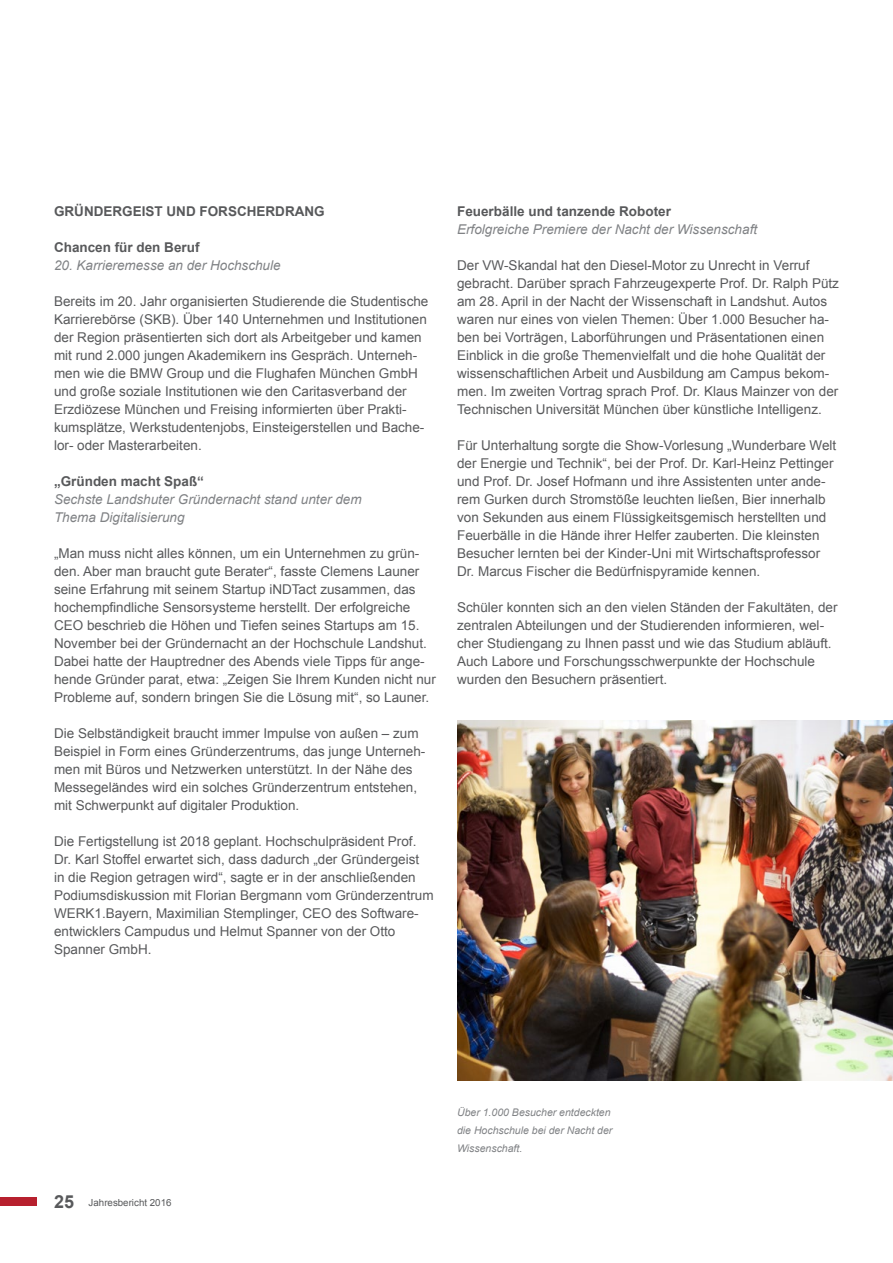
<style>
.page{position:relative;width:893px;height:1263px;background:#fff}
.page>*{position:absolute;margin:0;border:0;box-sizing:border-box;transform-origin:0 0}
.t1{font:700 18px "Arial";color:#58595b}
.t2{font:13.5px/18px "Arial";color:#58595b}
.t3{font:italic 13.5px/18px "Arial";color:#808285}
.t4{font:700 13.5px "Arial";color:#58595b}
.t5{font:italic 10.5px/18px "Arial";color:#808285}
.t6{font:9.75px "Arial";color:#58595b}
</style>
<div class="page">
<div style="left:0;top:1197px;width:37px;height:9px;background:#b7202e"></div>
<img style="left:457px;top:720px;width:436px;height:360px">
<p class="t4" style="left:54px;top:202px;width:272px">Gründergeist und Forscherdrang</p>
<p class="t4" style="left:54px;top:238px;width:147px">Chancen für den Beruf</p>
<p class="t3" style="left:54px;top:256px;width:228px">20. Karrieremesse an der Hochschule</p>
<p class="t2" style="left:54px;top:292px;width:376px">Bereits im 20. Jahr organisierten Studierende die Studentische Karrierebörse (SKB). Über 140 Unternehmen und Institutionen der Region präsentierten sich dort als Arbeitgeber und kamen mit rund 2.000 jungen Akademikern ins Gespräch. U nterneh&shy;men wie die BMW Group und die Flughafen München GmbH und große soziale Institutionen wie den Caritasverband der Erzdiözese München und Freising informierten über Prakti&shy;kumsplätze, Werkstudentenjobs, Einsteigerstellen und Bache&shy;lor- oder Masterarbeiten.</p>
<p class="t4" style="left:54px;top:472px;width:152px">„Gründen macht Spaß“</p>
<p class="t3" style="left:54px;top:490px;width:309px">Sechste Landshuter Gründernacht stand unter dem<br>Thema Digitalisierung</p>
<p class="t2" style="left:54px;top:544px;width:367px;text-align:justify">„Man muss nicht alles können, um ein U nternehmen zu grün&shy;den. Aber man braucht gute Berater“, fasste Clemens Launer seine Erfahrung mit seinem Startup iNDT</p>
<p class="t2" style="left:54px;top:580px;width:363px;text-indent:245px">act zusammen, das hochempfindliche Sensorsysteme herstellt. Der erfolgreiche<br>CEO</p>
<p class="t2" style="left:54px;top:616px;width:383px;text-indent:33px">beschrieb die Höhen und Tiefen seines Startups am 15.<br>November bei der Gründernacht an der Hochschule Landshut.<br>Dabei hatte der Hauptredner des Abends viele Tipps für ange&shy;hende Gründer parat, etwa: „Zeigen Sie Ihrem Kunden nicht nur Probleme auf, sondern bringen Sie die Lösung mit“, so Launer.</p>
<p class="t2" style="left:54px;top:724px;width:373px">Die Selbständigkeit braucht immer Impulse von außen – zum Beispiel in Form eines Gründerzentrums, das junge Unterneh&shy;men mit Büros und Netzwerken unterstützt. In der Nähe des Messegeländes wird ein solches Gründerzentrum entstehen, mit Schwerpunkt auf digitaler Produktion.</p>
<p class="t2" style="left:54px;top:832px;width:381px">Die Fertigstellung ist 2018 geplant. Hochschulpräsident Prof.<br>Dr. Karl Stoffel erwartet sich, dass dadurch „der Gründergeist<br>in die Region getragen wird“, sagte er in der anschließenden Podiumsdiskussion mit Florian Bergmann vom Gründerzentrum WERK1.Bayern, Maximilian Stemplinger, CEO des Software&shy;entwicklers Campudus und Helmut Spanner von der Otto Spanner GmbH.</p>
<p class="t4" style="left:457px;top:202px;width:215px">Feuerbälle und tanzende Roboter</p>
<p class="t3" style="left:457px;top:220px;width:301px">Erfolgreiche Premiere der Nacht der Wissenschaft</p>
<p class="t2" style="left:457px;top:256px;width:383px">Der VW-Skandal hat den Diesel-Motor zu U nrecht in Verruf gebracht. Darüber sprach Fahrzeugexperte Prof. Dr. Ralph Pütz am 28. April in der Nacht der Wissenschaft in Landshut. Autos waren nur eines von vielen Themen: Über 1.000 Besucher ha&shy;ben bei Vorträgen, Laborführungen und Präsentationen einen Einblick in die große Themenvielfalt und die hohe Qualität der wissenschaftlichen Arbeit und Ausbildung am Campus bekom&shy;men. Im zweiten Vortrag sprach Prof. Dr. Klaus Mainzer von der Technischen U niversität München über künstliche Intelligenz.</p>
<p class="t2" style="left:457px;top:436px;width:381px">Für U nterhaltung sorgte die Show-Vorlesung „Wunderbare Welt der Energie und Technik“, bei der Prof. Dr. Karl-Heinz Pettinger und Prof. Dr. Josef Hofmann und ihre Assistenten unter ande&shy;rem Gurken durch Stromstöße leuchten ließen, Bier innerhalb von Sekunden aus einem Flüssigkeitsgemisch herstellten und Feuerbälle in die Hände ihrer Helfer zauberten. Die kleinsten Besucher lernten bei der Kinder-Uni mit Wirtschaftsprofessor Dr. Marcus Fischer die Bedürfnispyramide kennen.</p>
<p class="t2" style="left:457px;top:598px;width:382px">Schüler konnten sich an den vielen Ständen der Fakultäten, der zentralen Abteilungen und der Studierenden informieren, wel&shy;cher Studiengang zu Ihnen passt und wie das Studium abläuft.<br>Auch Labore und Forschungsschwerpunkte der Hochschule wurden den Besuchern präsentiert.</p>
<h1 class="t1" style="left:54px;top:1189px;width:22px">25</h1>
<p class="t6" style="left:89px;top:1196px;width:84px">Jahresbericht 2016</p>
<p class="t5" style="left:457px;top:1103px;width:157px">Über 1.000 Besucher entdeckten die Hochschule bei der Nacht der<br>Wissenschaft.</p>
</div>
